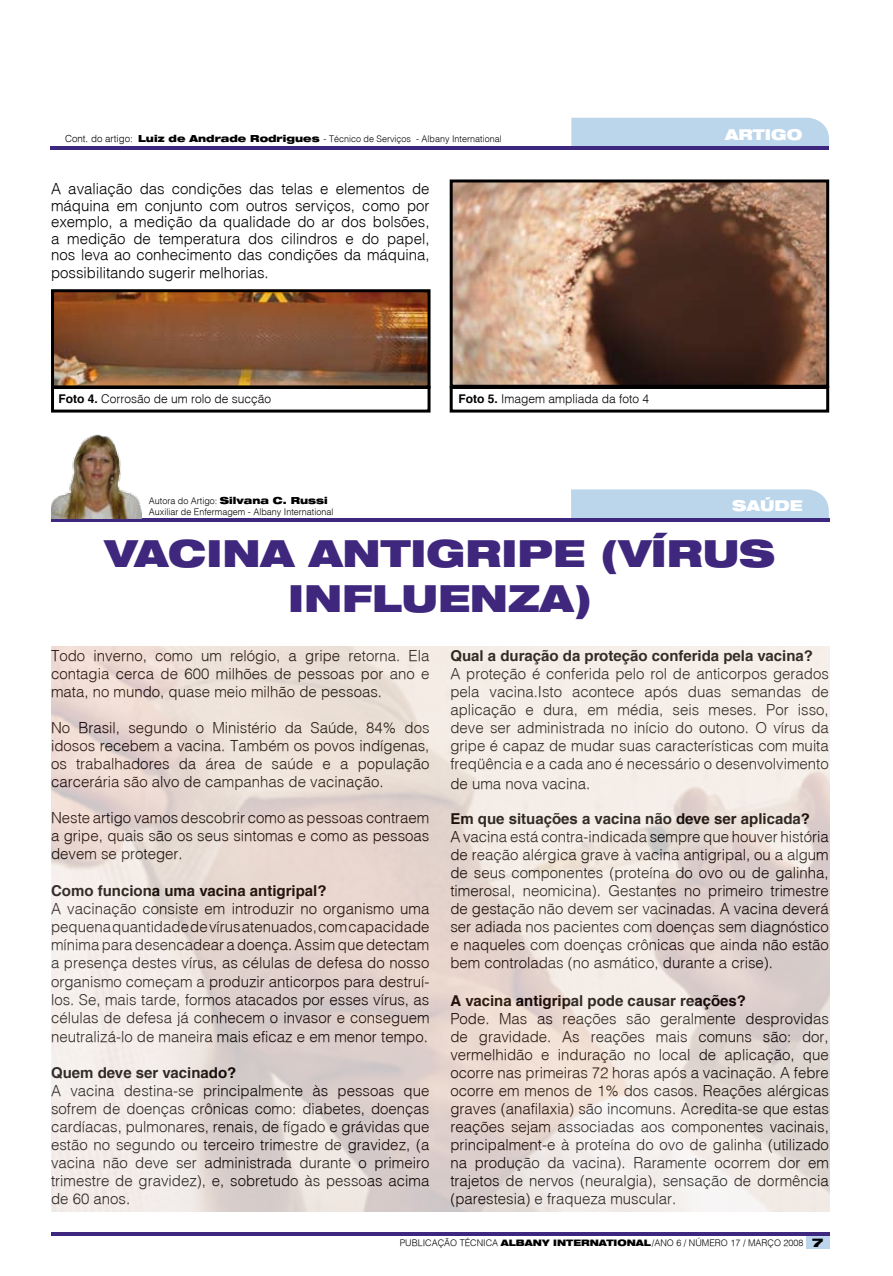
<style>
.page{position:relative;width:893px;height:1276px;background:#fff}
.page>*{position:absolute;margin:0;border:0;box-sizing:border-box;transform-origin:0 0}
.t1{font:900 expanded 37.5px/45px "Helvetica Neue";color:#3e277c;text-align:center}
.t2{font:300 15px/18px "Helvetica";color:#000;text-align:justify}
.t3{font:700 15px "Helvetica";color:#000}
.t4{font:900 expanded 15px "Helvetica Neue";color:#fff}
.t5{font:300 12px "Helvetica";color:#000}
.t6{font:900 expanded 12px "Helvetica Neue";color:#000}
.t7{font:300 9px/10.8px "Helvetica";color:#000}
.s1{font-size:9.75px}
.s2{font-family:"Helvetica Neue";font-weight:900;font-stretch:expanded;font-size:9.75px}
.s3{font-weight:700}
.s4{font-family:"Helvetica Neue";font-weight:900;font-stretch:expanded}
</style>
<div class="page">
<svg style="left:571px;top:117px;width:258px;height:30px;background:#b9d0e8"></svg>
<hr style="left:51px;top:147px;width:778px;height:3px;background:#3d277f">
<div style="left:806px;top:1234px;width:24px;height:15px;background:#bcd5ec"></div>
<hr style="left:51px;top:1232px;width:779px;height:3px;background:#3d277f">
<img style="left:454px;top:183px;width:371px;height:201px">
<div style="left:450px;top:179px;width:379px;height:209px;border:3px solid #000"></div>
<div style="left:450px;top:386px;width:379px;height:26px;border:3px solid #000"></div>
<img style="left:55px;top:293px;width:372px;height:91px">
<div style="left:51px;top:289px;width:380px;height:99px;border:3px solid #000"></div>
<div style="left:51px;top:386px;width:380px;height:26px;border:3px solid #000"></div>
<div style="left:571px;top:489px;width:258px;height:29px;background:#bbd5eb"></div>
<hr style="left:51px;top:518px;width:779px;height:3px;background:#3d277f">
<img style="left:51px;top:434px;width:91px;height:84px">
<p class="t7" style="left:65px;top:134px;width:438px"><span class="s1">Cont. do artigo:</span> <span class="s2">Luiz de Andrade Rodrigues</span> - Técnico de Serviços - Albany International</p>
<p class="t2" style="left:51px;top:180px;width:380px;line-height:16.6px">A avaliação das condições das telas e elementos de máquina em conjunto com outros serviços, como por exemplo, a medição da qualidade do ar dos bolsões, a medição de temperatura dos cilindros e do papel, nos leva ao conhecimento das condições da máquina, possibilitando sugerir melhorias.</p>
<p class="t5" style="left:58px;top:391px;width:214px"><span class="s3">Foto 4.</span> Corrosão de um rolo de sucção</p>
<p class="t5" style="left:459px;top:391px;width:192px"><span class="s3">Foto 5.</span> Imagem ampliada da foto 4</p>
<p class="t7" style="left:149px;top:495px;width:186px">Autora do Artigo: <span class="s2">Silvana C. Russi<br></span>Auxiliar de Enfermagem - Albany International</p>
<p class="t4" style="left:725px;top:124px;width:79px">aRTIGO</p>
<p class="t4" style="left:732px;top:496px;width:72px">SAÚDE</p>
<h1 class="t1" style="left:105px;top:529px;width:672px">VACINA ANTIGRIPE (VÍRUS<br>INFLUENZA)</h1>
<p class="t2" style="left:51px;top:646px;width:380px">Todo inverno, como um relógio, a gripe retorna. Ela contagia cerca de 600 milhões de pessoas por ano e mata, no mundo, quase meio milhão de pessoas.</p>
<p class="t2" style="left:51px;top:718px;width:380px">No Brasil, segundo o Ministério da Saúde, 84% dos idosos recebem a vacina. Também os povos indígenas, os trabalhadores da área de saúde e a população carcerária são alvo de campanhas de vacinação.</p>
<p class="t2" style="left:51px;top:808px;width:380px">N este artigo vamos descobrir como as pessoas contraem a gripe, quais são os seus sintomas e como as pessoas devem se proteger.</p>
<p class="t3" style="left:51px;top:881px;width:277px">Como funciona uma vacina antigripal?</p>
<p class="t2" style="left:51px;top:899px;width:380px">A vacinação consiste em introduzir no organismo uma pequena quantidade de vírus atenuados, com capacidade mínima para desencadear a doença. Assim que detectam a presença destes vírus, as células de defesa do nosso organismo começam a produzir anticorpos para destruí&shy;los. Se, mais tarde, formos atacados por esses vírus, as células de defesa já conhecem o invasor e conseguem neutralizá-lo de maneira mais eficaz e em menor tempo.</p>
<p class="t3" style="left:51px;top:1064px;width:187px">Quem deve ser vacinado?</p>
<p class="t2" style="left:51px;top:1081px;width:380px">A vacina destina-se principalmente às pessoas que sofrem de doenças crônicas como: diabetes, doenças cardíacas, pulmonares, renais, de fígado e grávidas que estão no segundo ou terceiro trimestre de gravidez, (a vacina não deve ser administrada durante o primeiro trimestre de gravidez), e, sobretudo às pessoas acima de 60 anos.</p>
<p class="t3" style="left:450px;top:647px;width:364px">Qual a duração da proteção conferida pela vacina?</p>
<p class="t2" style="left:450px;top:664px;width:380px">A proteção é conferida pelo rol de anticorpos gerados pela vacina.Isto acontece após duas semandas de aplicação e dura, em média, seis meses. Por isso, deve ser administrada no início do outono. O vírus da gripe é capaz de mudar suas características com muita freqüência e a cada ano é necessário o desenvolvimento</p>
<p class="t2" style="left:450px;top:774px;width:142px">de uma nova vacina.</p>
<p class="t3" style="left:450px;top:809px;width:361px">Em que situações a vacina não deve ser aplicada?</p>
<p class="t2" style="left:450px;top:827px;width:380px">A vacina está contra-indicada sempre que houver história de reação alérgica grave à vacina antigripal, ou a algum de seus componentes (proteína do ovo ou de galinha, timerosal, neomicina). Gestantes no primeiro trimestre de gestação não devem ser vacinadas. A vacina deverá ser adiada nos pacientes com doenças sem diagnóstico e naqueles com doenças crônicas que ainda não estão bem controladas (no asmático, durante a crise).</p>
<p class="t3" style="left:450px;top:991px;width:297px">A vacina antigripal pode causar reações?</p>
<p class="t2" style="left:450px;top:1008px;width:380px">Pode. Mas as reações são geralmente desprovidas de gravidade. As reações mais comuns são: dor, vermelhidão e induração no local de aplicação, que ocorre nas primeiras 72 horas após a vacinação. A febre ocorre em menos de 1% dos casos. Reações alérgicas graves (anafilaxia) são incomuns. Acredita-se que estas reações sejam associadas aos componentes vacinais, principalment-e à proteína do ovo de galinha (utilizado na produção da vacina). Raramente ocorrem dor em trajetos de nervos (neuralgia), sensação de dormência (parestesia) e fraqueza muscular.</p>
<p class="t7" style="left:400px;top:1237px;width:90px">PUBLICAção técnica</p>
<p class="t7" style="left:501px;top:1237px;width:304px"><span class="s4">ALBANY INTERNATIONAL</span>/ANO 6 / N ÚMERO 17 / MARÇO 2008</p>
<p class="t6" style="left:812px;top:1234px;width:13px">7</p>
</div>
